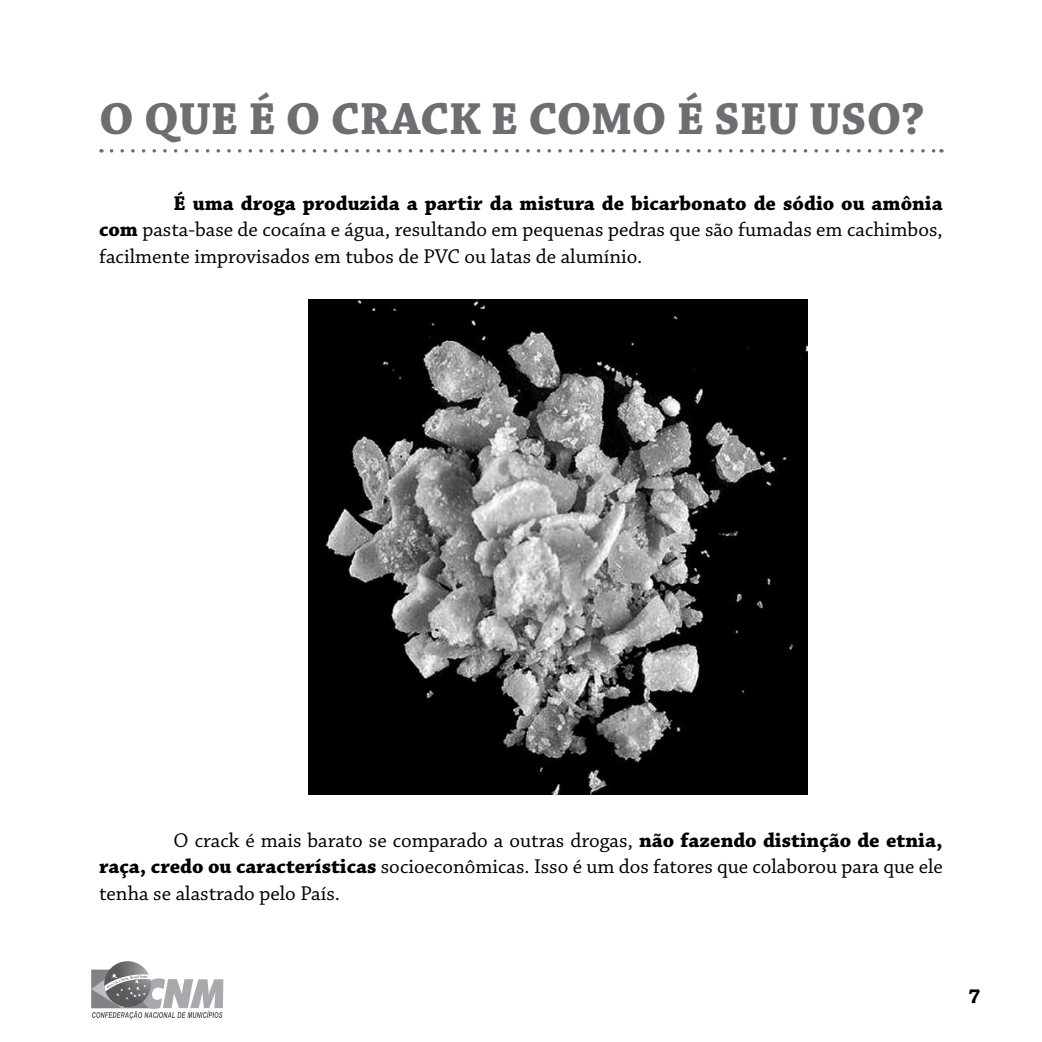
<style>
.page{position:relative;width:1042px;height:1042px;background:#fff}
.page>*{position:absolute;margin:0;border:0;box-sizing:border-box;transform-origin:0 0}
.t1{font:700 47.25px "Chaparral Pro";letter-spacing:-.005em;color:#6d6e71}
.t2{font:21px/26.2px "Chaparral Pro";color:#000;text-align:justify}
.t3{font:700 21px "Chaparral Pro";color:#000}
.s1{font-weight:700}
</style>
<div class="page">
<svg style="left:104px;top:961px;width:47px;height:46px"></svg>
<svg style="left:91px;top:967px;width:132px;height:52px"></svg>
<svg style="left:111px;top:149px;width:831px;height:4px"></svg>
<img style="left:309px;top:299px;width:499px;height:495px">
<h1 class="t1" style="left:99px;top:91px;width:827px">O QUE É O CRACK E COMO É SEU USO?</h1>
<p class="t2" style="left:99px;top:191px;width:845px;text-indent:74px"><span class="s1">É uma droga produzida a partir da mistura de bicarbonato de sódio ou amônia com</span> pasta-base de cocaína e água, resultando em pequenas pedras que são fumadas em cachimbos, facilmente improvisados em tubos de PVC ou latas de alumínio.</p>
<p class="t2" style="left:99px;top:828px;width:845px;text-indent:74px">O crack é mais barato se comparado a outras drogas, <span class="s1">não fazendo distinção de etnia, raça, credo ou características</span> socioeconômicas. Isso é um dos fatores que colaborou para que ele tenha se alastrado pelo País.</p>
<p class="t3" style="left:968px;top:984px;width:13px">7</p>
</div>
